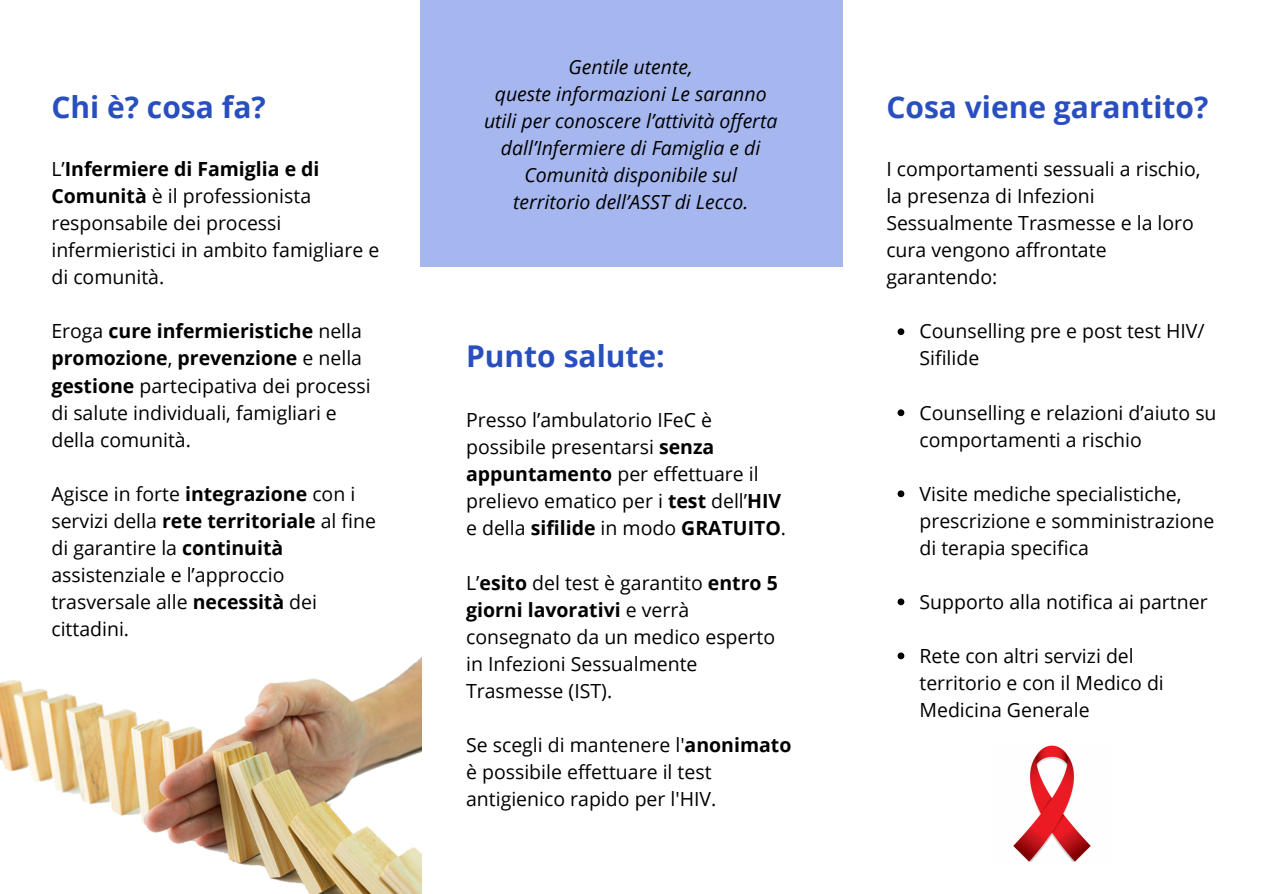
<style>
.page{position:relative;width:1263px;height:894px;background:#fff}
.page>*{position:absolute;margin:0;border:0;box-sizing:border-box;transform-origin:0 0}
.t1{font:700 30px "Open Sans";color:#294fbe}
.t2{font:19.5px/27px "Open Sans";color:#000}
.t3{font:italic 19.5px/27px "Open Sans";color:#000;text-align:center}
.s1{font-weight:700}
</style>
<div class="page">
<img style="left:0;top:657px;width:422px;height:236px">
<div style="left:420px;top:0;width:423px;height:267px;background:#a6b7f0"></div>
<img style="left:1013px;top:745px;width:78px;height:117px">
<svg style="left:898px;top:328px;width:6px;height:7px"></svg>
<svg style="left:898px;top:409px;width:6px;height:7px"></svg>
<svg style="left:898px;top:490px;width:6px;height:7px"></svg>
<svg style="left:898px;top:598px;width:6px;height:7px"></svg>
<svg style="left:898px;top:652px;width:6px;height:7px"></svg>
<h1 class="t1" style="left:51px;top:86px;width:216px">Chi è? cosa fa?</h1>
<p class="t2" style="left:51px;top:155px;width:329px">L’<span class="s1">Infermiere di Famiglia e di<br>Comunità</span> è il professionista responsabile dei processi infermieristici in ambito famigliare e di comunità.</p>
<p class="t2" style="left:51px;top:317px;width:321px">Eroga <span class="s1">cure infermieristiche</span> nella <span class="s1">promozione</span>, <span class="s1">prevenzione</span> e nella <span class="s1">gestione</span> partecipativa dei processi di salute individuali, famigliari e della comunità.</p>
<p class="t2" style="left:51px;top:479px;width:326px">Agisce in forte <span class="s1">integrazione</span> con i servizi della <span class="s1">rete territoriale</span> al fine di garantire la <span class="s1">continuità </span>assistenziale e l’approccio trasversale alle <span class="s1">necessità</span> dei cittadini.</p>
<p class="t3" style="left:484px;top:53px;width:295px">Gentile utente,<br>queste informazioni Le saranno utili per conoscere l’attività offerta dall’Infermiere di Famiglia e di<br>Comunità disponibile sul territorio dell’ASST di Lecco.</p>
<h1 class="t1" style="left:466px;top:334px;width:200px">Punto salute:</h1>
<p class="t2" style="left:466px;top:406px;width:322px">Presso l’ambulatorio IFeC è possibile presentarsi <span class="s1">senza appuntamento</span> per effettuare il prelievo ematico per i <span class="s1">test</span> dell’<span class="s1">HIV </span>e della <span class="s1">sifilide</span> in modo <span class="s1">GRATUITO</span>.</p>
<p class="t2" style="left:466px;top:568px;width:313px">L’<span class="s1">esito</span> del test è garantito <span class="s1">entro 5 giorni lavorativi</span> e verrà consegnato da un medico esperto in Infezioni Sessualmente<br>Trasmesse (IST).</p>
<p class="t2" style="left:466px;top:730px;width:327px">Se scegli di mantenere l'<span class="s1">anonimato </span>è possibile effettuare il test antigienico rapido per l'HIV.</p>
<h1 class="t1" style="left:886px;top:86px;width:324px">Cosa viene garantito?</h1>
<p class="t2" style="left:886px;top:155px;width:316px">I comportamenti sessuali a rischio, la presenza di Infezioni<br>Sessualmente Trasmesse e la loro cura vengono affrontate garantendo:</p>
<p class="t2" style="left:919px;top:317px;width:287px">Counselling pre e post test HIV/<br>Sifilide</p>
<p class="t2" style="left:919px;top:398px;width:299px">Counselling e relazioni d’aiuto su comportamenti a rischio</p>
<p class="t2" style="left:919px;top:479px;width:296px">Visite mediche specialistiche, prescrizione e somministrazione di terapia specifica</p>
<p class="t2" style="left:919px;top:587px;width:290px">Supporto alla notifica ai partner</p>
<p class="t2" style="left:919px;top:641px;width:246px">Rete con altri servizi del territorio e con il Medico di<br>Medicina Generale</p>
</div>
